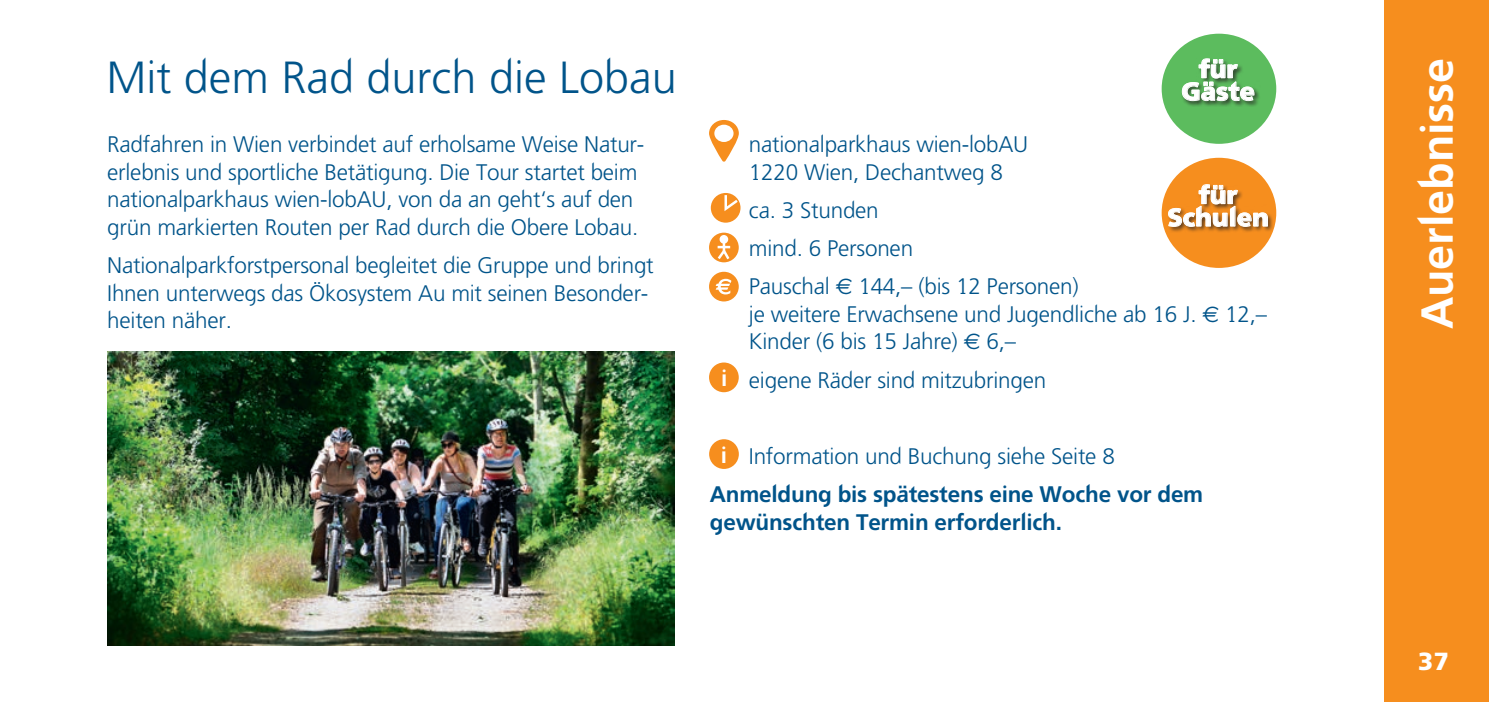
<style>
.page{position:relative;width:1489px;height:702px;background:#fff}
.page>*{position:absolute;margin:0;border:0;box-sizing:border-box;transform-origin:0 0}
.t1{font:300 45px "Freeway";color:#01548a}
.t2{font:44.75px "Freeway Demi";color:#fff}
.t3{font:900 25px/22.5px "Freeway";color:#fff;text-align:center}
.t4{font:900 24.75px "Freeway";color:#fff}
.t5{font:300 22.5px/27.5px "Freeway";letter-spacing:-.01em;color:#01548a}
.t6{font:22.5px/27.5px "Freeway Demi";letter-spacing:-.01em;color:#01548a}
.t7{font:22.5px "Freeway Demi";color:#fff}
.s1{font-family:"Euro Sans";font-weight:400}
</style>
<div class="page">
<div style="left:710px;top:193px;width:30px;height:30px;background:#f68e1e;border-radius:50%"></div>
<svg style="left:723px;top:193px;width:17px;height:21px"></svg>
<div style="left:709px;top:272px;width:29px;height:29px;background:#f68e1e;border-radius:50%"></div>
<svg style="left:715px;top:279px;width:16px;height:15px"></svg>
<div style="left:709px;top:233px;width:29px;height:29px;background:#f68e1e;border-radius:50%"></div>
<div style="left:719px;top:235px;width:9px;height:8px;border:2px solid #fff;border-radius:50%"></div>
<hr style="left:722px;top:237px;width:3px;height:14px;background:#fff">
<svg style="left:715px;top:246px;width:16px;height:16px"></svg>
<div style="left:1384px;top:0;width:104px;height:702px;background:#f68e1e"></div>
<svg style="left:709px;top:120px;width:29px;height:42px"></svg>
<div style="left:709px;top:362px;width:29px;height:30px;background:#f68e1e;border-radius:50%"></div>
<div style="left:709px;top:439px;width:29px;height:30px;background:#f68e1e;border-radius:50%"></div>
<div style="left:1161px;top:158px;width:115px;height:110px;background:#f68e1e;border-radius:50%"></div>
<div style="left:1167px;top:183px;width:106px;height:50px;background:#231f20;opacity:.75"></div>
<svg style="left:1167px;top:183px;width:101px;height:45px"></svg>
<div style="left:1161px;top:34px;width:115px;height:110px;background:#5cbc5e;border-radius:50%"></div>
<div style="left:1180px;top:57px;width:80px;height:50px;background:#231f20;opacity:.75"></div>
<svg style="left:1180px;top:57px;width:75px;height:45px"></svg>
<img style="left:107px;top:351px;width:567px;height:294px">
<h1 class="t1" style="left:106px;top:52px;width:572px">Mit dem Rad durch die Lobau</h1>
<p class="t5" style="left:107px;top:131px;width:537px">Radfahren in Wien verbindet auf erholsame Weise Natur&shy;erlebnis und sportliche Betätigung. Die Tour startet beim nationalparkhaus wien-lobAU, von da an geht‘s auf den grün markierten Routen per Rad durch die Obere Lobau.</p>
<p class="t5" style="left:107px;top:251px;width:548px">Nationalparkforstpersonal begleitet die Gruppe und bringt<br>Ihnen unterwegs das Ökosystem Au mit seinen Besonder&shy;heiten näher.</p>
<p class="t3" style="left:1198px;top:57px;width:40px">für</p>
<p class="t7" style="left:721px;top:366px;width:8px">i</p>
<p class="t3" style="left:1181px;top:80px;width:75px">Gäste</p>
<p class="t5" style="left:749px;top:131px;width:281px">nationalparkhaus wien-lobAU<br>1220 Wien, Dechantweg 8</p>
<p class="t5" style="left:749px;top:191px;width:331px;line-height:38.2px">ca. 3 Stunden<br>mind. 6 Personen<br>Pauschal <span class="s1">E</span> 144,– (bis 12 Personen)</p>
<p class="t5" style="left:749px;top:300px;width:519px">je weitere Erwachsene und Jugendliche ab 16 J. <span class="s1">E</span> 12,–<br>Kinder (6 bis 15 Jahre) <span class="s1">E</span> 6,–</p>
<p class="t5" style="left:749px;top:366px;width:299px">eigene Räder sind mitzubringen</p>
<p class="t3" style="left:1167px;top:183px;width:103px">für<br>Schulen</p>
<p class="t7" style="left:720px;top:442px;width:8px">i</p>
<p class="t5" style="left:749px;top:442px;width:367px">Information und Buchung siehe Seite 8</p>
<p class="t6" style="left:710px;top:480px;width:495px">Anmeldung bis spätestens eine Woche vor dem gewünschten Termin erforderlich.</p>
<h2 class="t2" style="left:1412px;top:329px;width:273px;rotate:-90deg">Auerlebnisse</h2>
<p class="t4" style="left:1417px;top:646px;width:33px">37</p>
</div>
